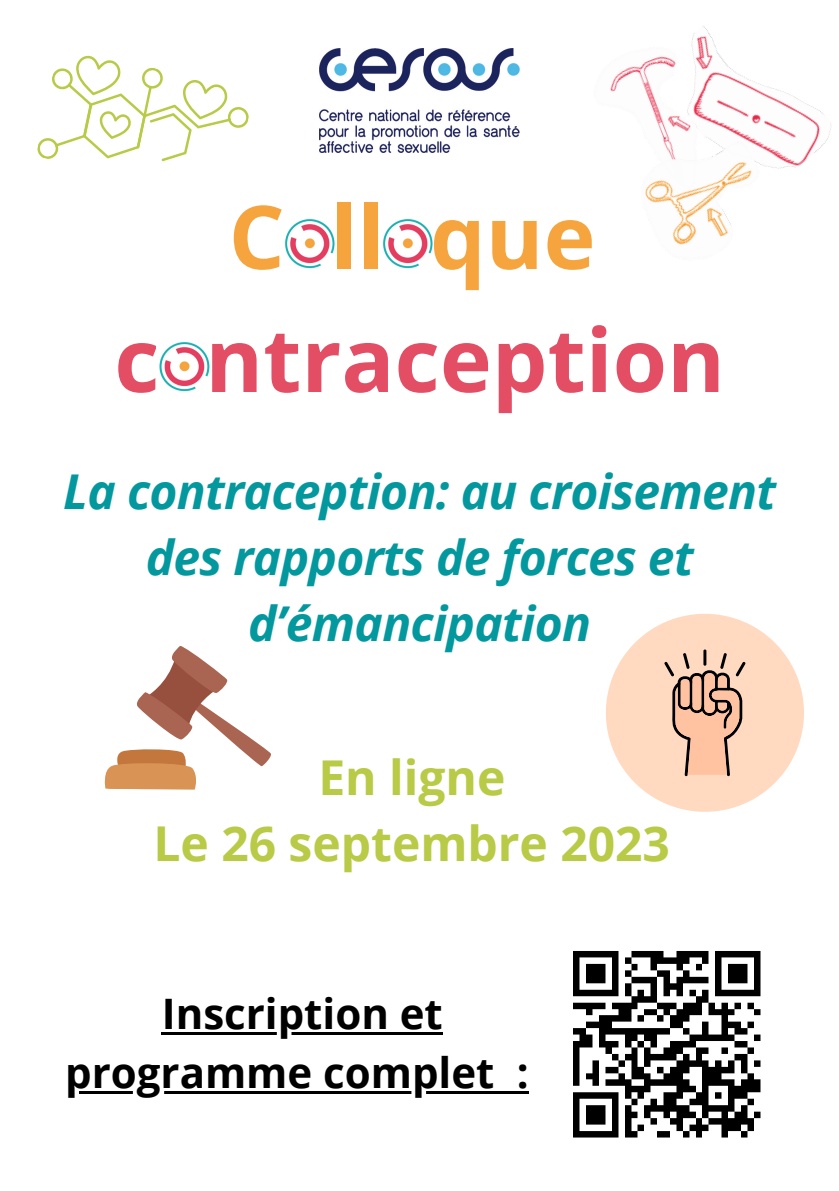
<style>
.page{position:relative;width:839px;height:1191px;background:#fff}
.page>*{position:absolute;margin:0;border:0;box-sizing:border-box;transform-origin:0 0}
.t1{font:700 88px "Open Sans";color:#e34e65}
.t2{font:700 88px "Open Sans";color:#f6a53e}
.t3{font:italic 700 48px/66px "Open Sans";letter-spacing:-.015em;color:#03989e;text-align:center}
.t4{font:700 48px "Open Sans";color:#b8ca46}
.t5{font:700 42px/58.4px "Open Sans";color:#000;text-align:center}
</style>
<div class="page">
<img style="left:383px;top:219px;width:50px;height:50px">
<div style="left:380px;top:209px;width:6px;height:16px;background:#fff"></div>
<img style="left:285px;top:219px;width:50px;height:50px">
<div style="left:282px;top:209px;width:7px;height:16px;background:#fff"></div>
<img style="left:159px;top:342px;width:51px;height:50px">
<div style="left:156px;top:332px;width:7px;height:17px;background:#fff"></div>
<svg style="left:37px;top:55px;width:212px;height:107px"></svg>
<svg style="left:606px;top:614px;width:198px;height:198px"></svg>
<svg style="left:104px;top:646px;width:167px;height:144px"></svg>
<img style="left:573px;top:951px;width:188px;height:187px">
<img style="left:320px;top:49px;width:199px;height:103px">
<img style="left:693px;top:26px;width:138px;height:142px">
<img style="left:610px;top:36px;width:114px;height:87px">
<img style="left:645px;top:123px;width:139px;height:122px">
<hr style="left:162px;top:1032px;width:281px;height:3px;background:#000">
<hr style="left:65px;top:1091px;width:430px;height:3px;background:#000">
<hr style="left:495px;top:1091px;width:21px;height:3px;background:#000">
<svg style="left:516px;top:1091px;width:12px;height:3px"></svg>
<p class="t2" style="left:229px;top:175px;width:368px">C ll que</p>
<p class="t1" style="left:114px;top:298px;width:612px">c ntraception</p>
<p class="t3" style="left:63px;top:457px;width:714px">La contraception: au croisement des rapports de forces et d’émancipation</p>
<p class="t4" style="left:318px;top:744px;width:189px">En ligne</p>
<p class="t4" style="left:153px;top:810px;width:518px">Le 26 septembre 2023</p>
<p class="t5" style="left:65px;top:984px;width:465px">Inscription et programme complet :</p>
</div>
